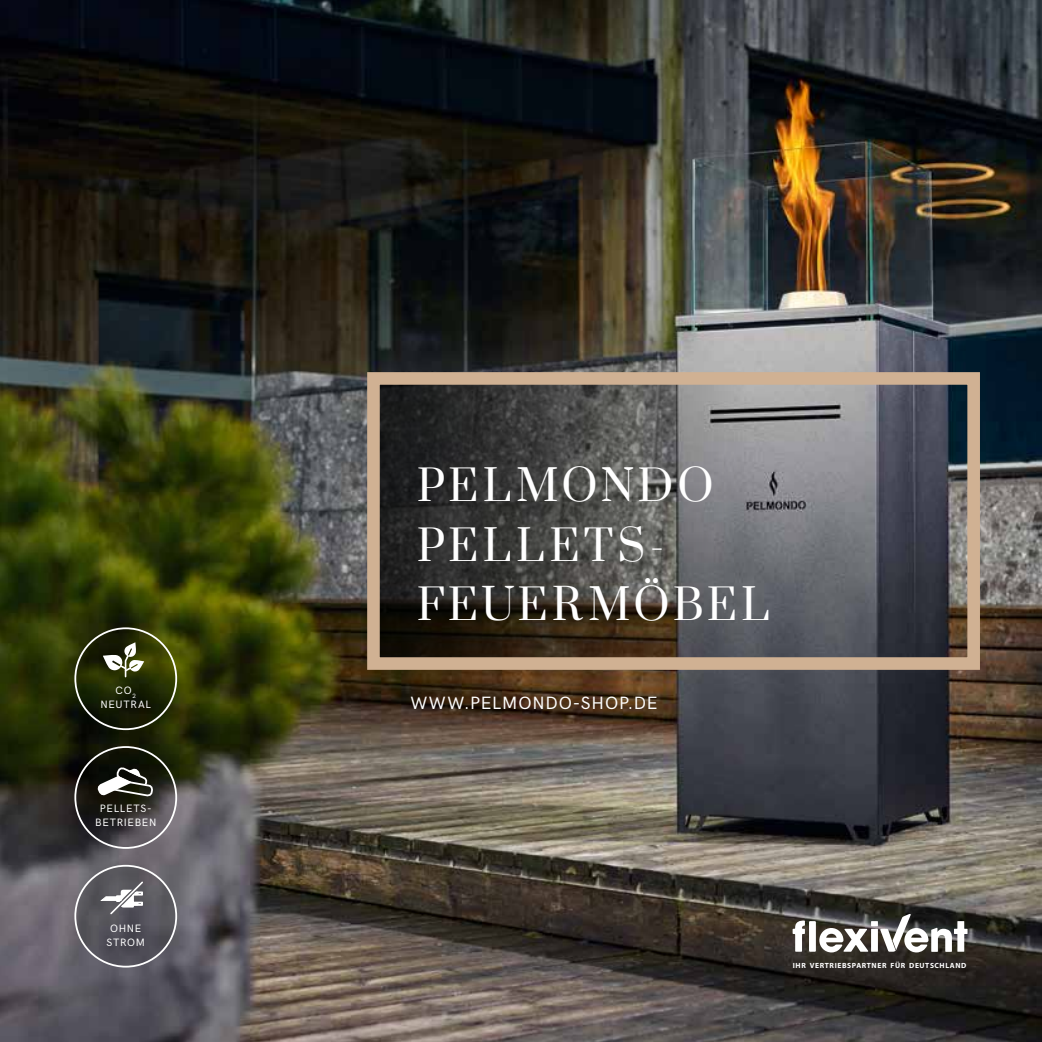
<style>
.page{position:relative;width:1042px;height:1042px;background:#fff}
.page>*{position:absolute;margin:0;border:0;box-sizing:border-box;transform-origin:0 0}
.t1{font:42px/59.5px "Prata";letter-spacing:.085em;color:#fff}
.t2{font:500 17.5px "HK Grotesk";letter-spacing:.045em;color:#fff}
.t3{font:500 10.5px/14px "HK Grotesk";letter-spacing:.065em;color:#fff;text-align:center}
.t4{font:700 10.5px "Myriad Arabic";letter-spacing:.06em;color:#fff}
</style>
<div class="page">
<img style="left:0;top:0;width:1042px;height:1042px">
<svg style="left:381px;top:386px;width:366px;height:270px;background:#464542"></svg>
<div style="left:367px;top:372px;width:613px;height:298px;border:13px solid #d0b193"></div>
<svg style="left:75px;top:866px;width:101px;height:100px;background:#58565d"></svg>
<div style="left:74px;top:865px;width:103px;height:102px;border:2px solid #fff;border-radius:50%"></div>
<svg style="left:101px;top:880px;width:44px;height:36px"></svg>
<svg style="left:75px;top:628px;width:101px;height:101px;background:#262d0b"></svg>
<div style="left:74px;top:627px;width:103px;height:103px;border:2px solid #fff;border-radius:50%"></div>
<svg style="left:103px;top:642px;width:41px;height:36px"></svg>
<svg style="left:75px;top:747px;width:101px;height:101px;background:#353331"></svg>
<div style="left:74px;top:746px;width:103px;height:103px;border:2px solid #fff;border-radius:50%"></div>
<svg style="left:97px;top:767px;width:57px;height:39px"></svg>
<svg style="left:792px;top:920px;width:13px;height:31px"></svg>
<div style="left:809px;top:921px;width:7px;height:30px;background:#fff"></div>
<svg style="left:819px;top:914px;width:148px;height:38px"></svg>
<p class="t3" style="left:100px;top:683px;width:52px">CO<sub>2<br></sub>NEUTRAL</p>
<p class="t3" style="left:95px;top:801px;width:63px">PELLETS-<br>BETRIEBEN</p>
<p class="t3" style="left:106px;top:920px;width:40px">OHNE<br>STROM</p>
<h1 class="t1" style="left:417px;top:454px;width:354px">PELMONDO<br>PELLETS-<br>FEUERMÖBEL</h1>
<h2 class="t2" style="left:410px;top:689px;width:249px">WWW.PELMONDO-SHOP.DE</h2>
<p class="t4" style="left:793px;top:958px;width:175px">IHR VERTRIEBSPARTNER FÜR DEUTSCHLAND</p>
</div>
